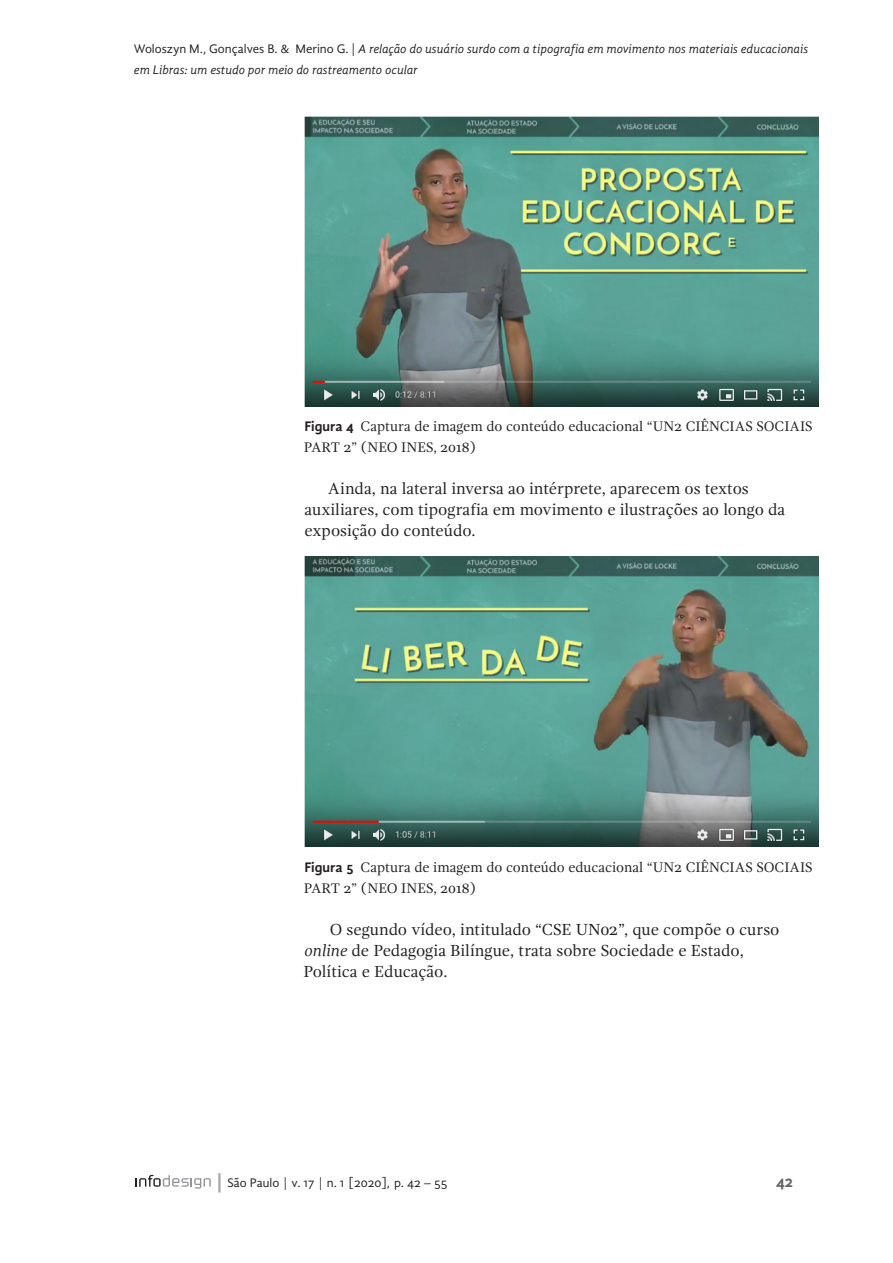
<style>
.page{position:relative;width:893px;height:1263px;background:#fff}
.page>*{position:absolute;margin:0;border:0;box-sizing:border-box;transform-origin:0 0}
.PT_Corpo_de_texto{font:16.5px/21px "Gandhi Serif";color:#231f20}
.t1{font:700 16.5px "Gandhi Sans";color:#636366}
.t2{font:14.25px/21px "Gandhi Serif";color:#231f20}
.t3{font:italic 12.75px/21px "Gandhi Sans";color:#231f20}
.t4{font:12.75px "Gandhi Sans";color:#231f20}
.s1{font-style:normal}
.s2{font-family:"Gandhi Sans";font-weight:700}
.s3{font-style:italic}
.s4{font-size:19.2px;color:#a8a9ad}
</style>
<div class="page">
<svg style="left:136px;top:1175px;width:75px;height:13px"></svg>
<img style="left:304px;top:116px;width:515px;height:290px">
<img style="left:304px;top:557px;width:515px;height:289px">
<p class="t3" style="left:134px;top:38px;width:676px"><span class="s1">Woloszyn M., Gonçalves B. &amp; Merino G. |</span> A relação do usuário surdo com a tipografia em movimento nos materiais educacionais em Libras: um estudo por meio do rastreamento ocular</p>
<p class="t2" style="left:304px;top:415px;width:510px"><span class="s2">Figura 4</span> Captura de imagem do conteúdo educacional “UN2 CIÊNCIAS SOCIAIS<br>PART 2” (NEO INES, 2018)</p>
<p class="PT_Corpo_de_texto" style="left:304px;top:478px;width:482px;text-indent:24px">Ainda, na lateral inversa ao intérprete, aparecem os textos auxiliares, com tipografia em movimento e ilustrações ao longo da exposição do conteúdo.</p>
<p class="t2" style="left:304px;top:856px;width:510px"><span class="s2">Figura 5</span> Captura de imagem do conteúdo educacional “UN2 CIÊNCIAS SOCIAIS<br>PART 2” (NEO INES, 2018)</p>
<p class="PT_Corpo_de_texto" style="left:303px;top:919px;width:478px;text-indent:26px">O segundo vídeo, intitulado “CSE UN02”, que compõe o curso <span class="s3">online</span> de Pedagogia Bilíngue, trata sobre Sociedade e Estado,<br>Política e Educação.</p>
<p class="t4" style="left:214px;top:1175px;width:235px"><span class="s4">|</span>São Paulo | v. 17 | n. 1 [2020], p. 42 – 55</p>
<p class="t1" style="left:776px;top:1171px;width:19px">42</p>
</div>
